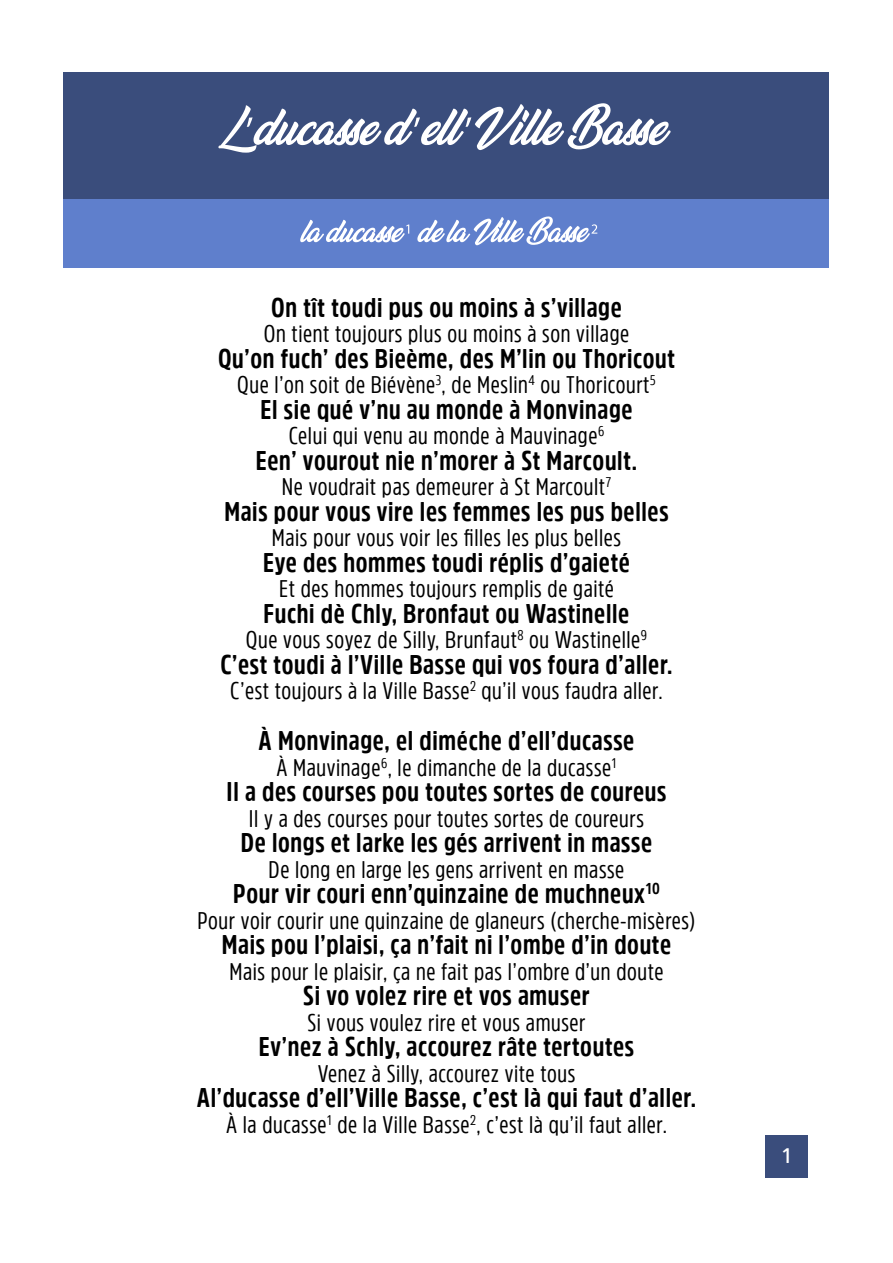
<style>
.page{position:relative;width:893px;height:1263px;background:#fff}
.page>*{position:absolute;margin:0;border:0;box-sizing:border-box;transform-origin:0 0}
.t1{font:700 27px "Amsi Pro Cond";letter-spacing:.025em;color:#000}
.t2{font:24px "Amsi Pro Cond";letter-spacing:.025em;color:#000}
.t3{font:600 21px "Amsi Pro Narw";color:#fff}
</style>
<div class="page">
<div style="left:64px;top:72px;width:765px;height:128px;background:#3a4d7c"></div>
<div style="left:64px;top:200px;width:765px;height:68px;background:#5f7fcc"></div>
<svg style="left:218px;top:103px;width:453px;height:50px"></svg>
<svg style="left:300px;top:220px;width:109px;height:22px"></svg>
<svg style="left:417px;top:216px;width:180px;height:29px"></svg>
<div style="left:765px;top:1135px;width:43px;height:43px;background:#3a4d7c"></div>
<p class="t1" style="left:271px;top:289px;width:352px">On tît toudi pus ou moins à s’village</p>
<p class="t2" style="left:264px;top:317px;width:367px">On tient toujours plus ou moins à son village</p>
<p class="t1" style="left:218px;top:340px;width:458px">Qu’on fuch’ des Bieème, des M’lin ou Thoricout</p>
<p class="t2" style="left:237px;top:368px;width:420px">Que l’on soit de Biévène<sup>3</sup>, de Meslin<sup>4</sup> ou Thoricourt<sup>5</sup></p>
<p class="t1" style="left:260px;top:391px;width:374px">El sie qué v’nu au monde à Monvinage</p>
<p class="t2" style="left:289px;top:419px;width:317px">Celui qui venu au monde à Mauvinage<sup>6</sup></p>
<p class="t1" style="left:256px;top:442px;width:383px">Een’ vourout nie n’morer à St Marcoult.</p>
<p class="t2" style="left:282px;top:470px;width:331px">Ne voudrait pas demeurer à St Marcoult<sup>7</sup></p>
<p class="t1" style="left:224px;top:493px;width:446px">Mais pour vous vire les femmes les pus belles</p>
<p class="t2" style="left:272px;top:521px;width:351px">Mais pour vous voir les filles les plus belles</p>
<p class="t1" style="left:263px;top:544px;width:368px">Eye des hommes toudi réplis d’gaieté</p>
<p class="t2" style="left:279px;top:572px;width:336px">Et des hommes toujours remplis de gaité</p>
<p class="t1" style="left:264px;top:595px;width:367px">Fuchi dè Chly, Bronfaut ou Wastinelle</p>
<p class="t2" style="left:246px;top:623px;width:403px">Que vous soyez de Silly, Brunfaut<sup>8</sup> ou Wastinelle<sup>9</sup></p>
<p class="t1" style="left:220px;top:646px;width:454px">C’est toudi à l’Ville Basse qui vos foura d’aller.</p>
<p class="t2" style="left:230px;top:674px;width:434px">C’est toujours à la Ville Basse<sup>2</sup> qu’il vous faudra aller.</p>
<p class="t1" style="left:259px;top:722px;width:377px">À Monvinage, el diméche d’ell’ducasse</p>
<p class="t2" style="left:276px;top:751px;width:342px">À Mauvinage<sup>6</sup>, le dimanche de la ducasse<sup>1</sup></p>
<p class="t1" style="left:227px;top:773px;width:441px">Il a des courses pou toutes sortes de coureus</p>
<p class="t2" style="left:249px;top:802px;width:397px">Il y a des courses pour toutes sortes de coureurs</p>
<p class="t1" style="left:241px;top:824px;width:413px">De longs et larke les gés arrivent in masse</p>
<p class="t2" style="left:269px;top:853px;width:357px">De long en large les gens arrivent en masse</p>
<p class="t1" style="left:233px;top:875px;width:428px">Pour vir couri enn’quinzaine de muchneux<sup>10</sup></p>
<p class="t2" style="left:197px;top:904px;width:500px">Pour voir courir une quinzaine de glaneurs (cherche-misères)</p>
<p class="t1" style="left:222px;top:926px;width:451px">Mais pou l’plaisi, ça n’fait ni l’ombe d’in doute</p>
<p class="t2" style="left:229px;top:955px;width:435px">Mais pour le plaisir, ça ne fait pas l’ombre d’un doute</p>
<p class="t1" style="left:303px;top:977px;width:288px">Si vo volez rire et vos amuser</p>
<p class="t2" style="left:307px;top:1006px;width:280px">Si vous voulez rire et vous amuser</p>
<p class="t1" style="left:259px;top:1028px;width:377px">Ev’nez à Schly, accourez râte tertoutes</p>
<p class="t2" style="left:318px;top:1057px;width:259px">Venez à Silly, accourez vite tous</p>
<p class="t1" style="left:197px;top:1079px;width:501px">Al’ducasse d’ell’Ville Basse, c’est là qui faut d’aller.</p>
<p class="t2" style="left:226px;top:1108px;width:442px">À la ducasse<sup>1</sup> de la Ville Basse<sup>2</sup>, c’est là qu’il faut aller.</p>
<p class="t3" style="left:782px;top:1142px;width:10px">1</p>
</div>
